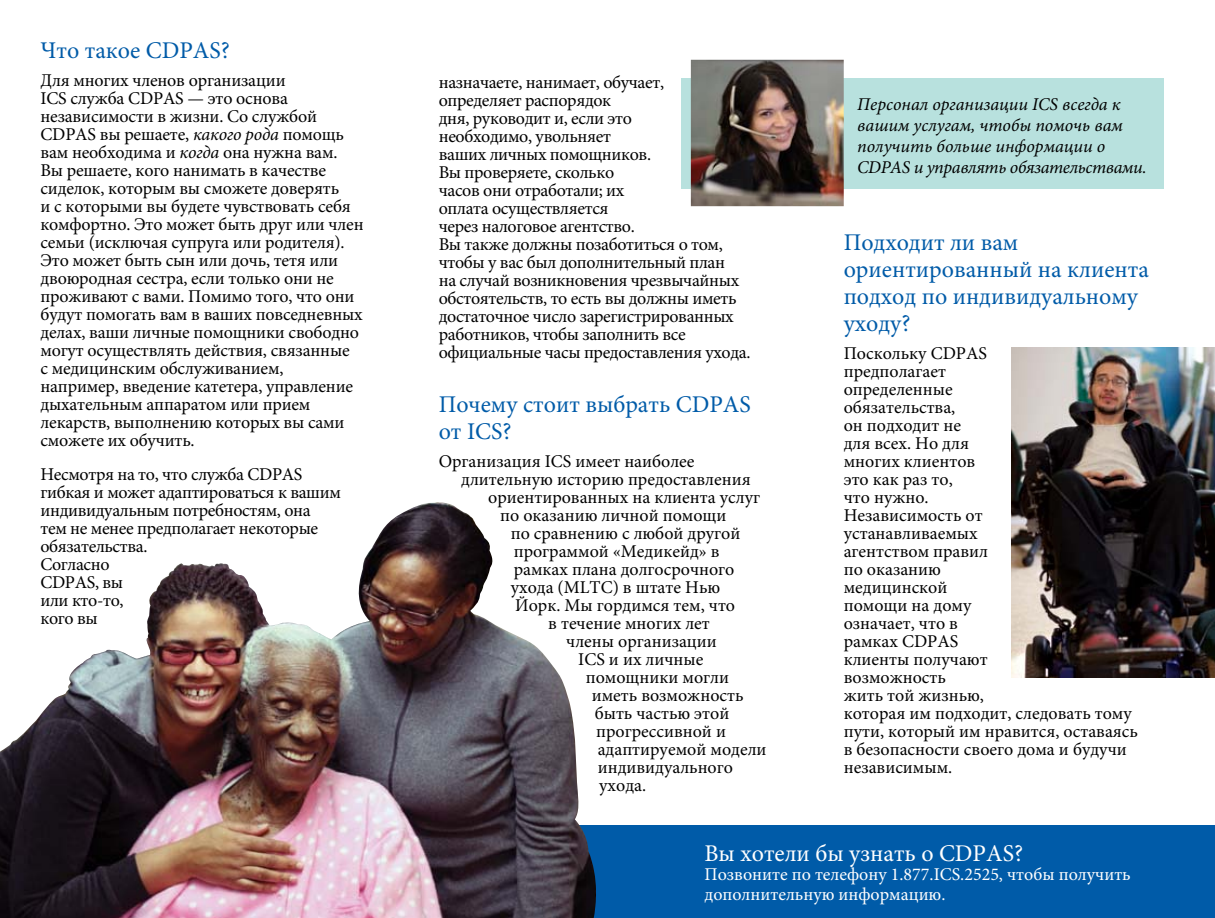
<style>
.page{position:relative;width:1215px;height:918px;background:#fff}
.page>*{position:absolute;margin:0;border:0;box-sizing:border-box;transform-origin:0 0}
.t1{font:24px/27px "Minion Pro";color:#005ba8}
.t2{font:24px "Minion Pro";color:#fff}
.t3{font:18px/18px "Minion Pro";letter-spacing:-.01em;color:#000}
.t4{font:italic 18px/21px "Minion Pro";color:#000}
.t5{font:18px/19.5px "Minion Pro";color:#fff}
.s1{font-style:italic}
</style>
<div class="page">
<div style="left:371px;top:825px;width:844px;height:93px;background:#005ba8"></div>
<div style="left:681px;top:78px;width:483px;height:111px;background:#b8e1de"></div>
<img style="left:691px;top:60px;width:153px;height:146px">
<img style="left:1012px;top:347px;width:203px;height:331px">
<img style="left:0;top:502px;width:596px;height:416px">
<h1 class="t1" style="left:40px;top:38px;width:191px">Что такое CDPAS?</h1>
<p class="t3" style="left:40px;top:72px;width:325px">Для многих членов организации<br>ICS служба CDPAS — это основа независимости в жизни. Со службой CDPAS вы решаете, <span class="s1">какого рода</span> помощь вам необходима и <span class="s1">когда</span> она нужна вам.<br>Вы решаете, кого нанимать в качестве сиделок, которым вы сможете доверять<br>и с которыми вы будете чувствовать себя комфортно. Это может быть друг или член семьи (исключая супруга или родителя).<br>Это может быть сын или дочь, тетя или двоюродная сестра, если только они не проживают с вами. Помимо того, что они будут помогать вам в ваших повседневных делах, ваши личные помощники свободно могут осуществлять действия, связанные<br>с медицинским обслуживанием, например, введение катетера, управление дыхательным аппаратом или прием лекарств, выполнению которых вы сами сможете их обучить.</p>
<p class="t3" style="left:40px;top:466px;width:302px">Несмотря на то, что служба CDPAS гибкая и может адаптироваться к вашим индивидуальным потребностям, она тем не менее предполагает некоторые обязательства.<br>Согласно<br>CDPAS, вы<br>или кто-то,<br>кого вы</p>
<p class="t3" style="left:439px;top:74px;width:313px">назначаете, нанимает, обучает, определяет распорядок<br>дня, руководит и, если это<br>необходимо, увольняет<br>ваших личных помощников.<br>Вы проверяете, сколько<br>часов они отработали; их<br>оплата осуществляется<br>через налоговое агентство.<br>Вы также должны позаботиться о том, чтобы у вас был дополнительный план<br>на случай возникновения чрезвычайных обстоятельств, то есть вы должны иметь достаточное число зарегистрированных работников, чтобы заполнить все официальные часы предоставления ухода.</p>
<h1 class="t1" style="left:439px;top:392px;width:314px">Почему стоит выбрать CDPAS от ICS?</h1>
<p class="t3" style="left:439px;top:453px;width:257px">Организация ICS имеет наиболее</p>
<p class="t3" style="left:461px;top:471px;width:291px">длительную историю предоставления</p>
<p class="t3" style="left:488px;top:489px;width:273px">ориентированных на клиента услуг</p>
<p class="t3" style="left:500px;top:507px;width:228px">по оказанию личной помощи</p>
<p class="t3" style="left:511px;top:525px;width:231px">по сравнению с любой другой</p>
<p class="t3" style="left:514px;top:543px;width:207px">программой «Медикейд» в</p>
<p class="t3" style="left:514px;top:561px;width:222px">рамках плана долгосрочного</p>
<p class="t3" style="left:511px;top:579px;width:211px">ухода (MLTC) в штате Нью</p>
<p class="t3" style="left:515px;top:597px;width:221px">Йорк. Мы гордимся тем, что</p>
<p class="t3" style="left:548px;top:615px;width:163px">в течение многих лет</p>
<p class="t3" style="left:566px;top:633px;width:152px">члены организации</p>
<p class="t3" style="left:578px;top:651px;width:127px">ICS и их личные</p>
<p class="t3" style="left:586px;top:669px;width:145px">помощники могли</p>
<p class="t3" style="left:592px;top:687px;width:153px">иметь возможность</p>
<p class="t3" style="left:595px;top:705px;width:136px">быть частью этой</p>
<p class="t3" style="left:596px;top:723px;width:131px">прогрессивной и</p>
<p class="t3" style="left:598px;top:741px;width:170px">адаптируемой модели</p>
<p class="t3" style="left:598px;top:759px;width:137px">индивидуального</p>
<p class="t3" style="left:599px;top:777px;width:48px">ухода.</p>
<p class="t4" style="left:857px;top:94px;width:291px">Персонал организации ICS всегда к вашим услугам, чтобы помочь вам получить больше информации о CDPAS и управлять обязательствами.</p>
<h1 class="t1" style="left:844px;top:230px;width:307px">Подходит ли вам ориентированный на клиента подход по индивидуальному уходу?</h1>
<p class="t3" style="left:844px;top:345px;width:296px">Поскольку CDPAS<br>предполагает<br>определенные<br>обязательства,<br>он подходит не<br>для всех. Но для<br>многих клиентов<br>это как раз то,<br>что нужно.<br>Независимость от<br>устанавливаемых<br>агентством правил<br>по оказанию<br>медицинской<br>помощи на дому<br>означает, что в<br>рамках CDPAS<br>клиенты получают<br>возможность<br>жить той жизнью,<br>которая им подходит, следовать тому пути, который им нравится, оставаясь в безопасности своего дома и будучи независимым.</p>
<h1 class="t2" style="left:705px;top:839px;width:320px">Вы хотели бы узнать о CDPAS?</h1>
<p class="t5" style="left:705px;top:865px;width:428px">Позвоните по телефону 1.877.ICS.2525, чтобы получить дополнительную информацию.</p>
</div>
